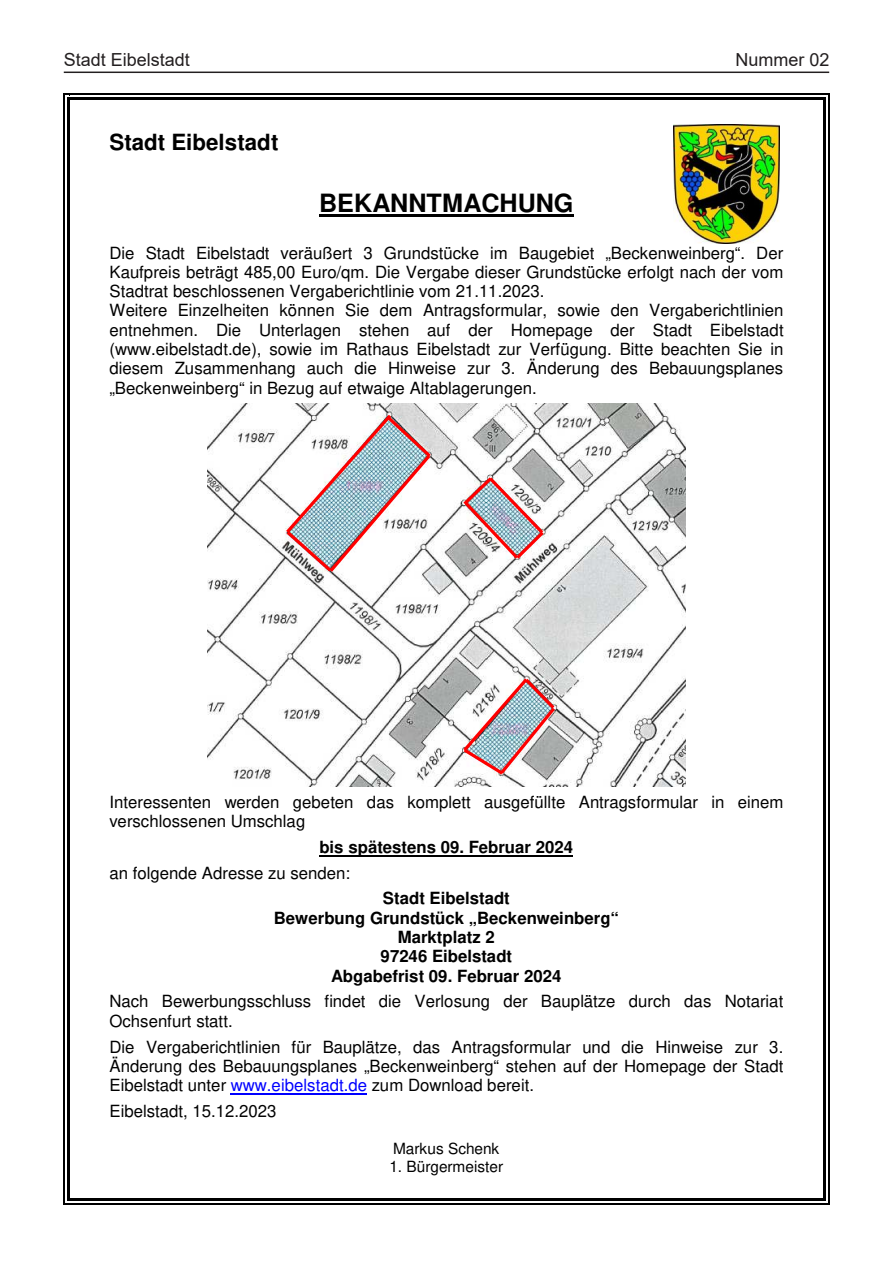
<style>
.page{position:relative;width:893px;height:1263px;background:#fff}
.page>*{position:absolute;margin:0;border:0;box-sizing:border-box;transform-origin:0 0}
.t1{font:700 25.2px "Helvetica";color:#000}
.t2{font:700 22.35px "Helvetica";color:#000}
.t3{font:18px "Arial";color:#231f20}
.t4{font:16.8px/19.4px "Helvetica";color:#000}
.t5{font:700 16.8px/19.4px "Helvetica";color:#000;text-align:center}
.t6{font:15.45px "Helvetica";color:#000}
.s1{color:#00f}
</style>
<div class="page">
<hr style="left:64px;top:72px;width:765px;height:1px;background:#231f20">
<img style="left:673px;top:125px;width:107px;height:119px">
<hr style="left:319px;top:214px;width:255px;height:3px;background:#000">
<img style="left:207px;top:404px;width:479px;height:382px">
<hr style="left:319px;top:855px;width:254px;height:2px;background:#000">
<hr style="left:231px;top:1093px;width:136px;height:1px;background:#00f">
<svg style="left:283px;top:411px;width:151px;height:164px"></svg>
<img style="left:460px;top:474px;width:87px;height:88px">
<img style="left:460px;top:675px;width:98px;height:102px">
<svg style="left:64px;top:94px;width:6px;height:6px"></svg>
<hr style="left:70px;top:94px;width:753px;height:2px;background:#000">
<hr style="left:70px;top:98px;width:753px;height:2px;background:#000">
<svg style="left:823px;top:94px;width:6px;height:6px"></svg>
<hr style="left:64px;top:100px;width:2px;height:1098px;background:#000">
<hr style="left:68px;top:100px;width:2px;height:1098px;background:#000">
<hr style="left:827px;top:100px;width:2px;height:1098px;background:#000">
<hr style="left:823px;top:100px;width:2px;height:1098px;background:#000">
<svg style="left:64px;top:1198px;width:6px;height:6px"></svg>
<hr style="left:70px;top:1202px;width:753px;height:2px;background:#000">
<hr style="left:70px;top:1198px;width:753px;height:2px;background:#000">
<svg style="left:823px;top:1198px;width:6px;height:6px"></svg>
<p class="t3" style="left:64px;top:48px;width:128px">Stadt Eibelstadt</p>
<p class="t3" style="left:735px;top:48px;width:96px">Nummer 02</p>
<h2 class="t2" style="left:109px;top:133px;width:171px">Stadt Eibelstadt</h2>
<h1 class="t1" style="left:319px;top:193px;width:256px">BEKANNTMACHUNG</h1>
<p class="t4" style="left:109px;top:243px;width:676px">Die Stadt Eibelstadt veräußert 3 Grundstücke im Baugebiet „Beckenweinberg“. Der Kaufpreis beträgt 485,00 Euro/qm. Die Vergabe dieser Grundstücke erfolgt nach der vom Stadtrat beschlossenen Vergaberichtlinie vom 21.11.2023.<br>Weitere Einzelheiten können Sie dem Antragsformular, sowie den Vergaberichtlinien entnehmen. Die Unterlagen stehen auf der Homepage der Stadt Eibelstadt (www.eibelstadt.de), sowie im Rathaus Eibelstadt zur Verfügung. Bitte beachten Sie in diesem Zusammenhang auch die Hinweise zur 3. Änderung des Bebauungsplanes „Beckenweinberg“ in Bezug auf etwaige Altablagerungen.</p>
<p class="t4" style="left:109px;top:792px;width:675px">Interessenten werden gebeten das komplett ausgefüllte Antragsformular in einem verschlossenen Umschlag</p>
<p class="t5" style="left:319px;top:839px;width:255px">bis spätestens 09. Februar 2024</p>
<p class="t4" style="left:109px;top:863px;width:242px">an folgende Adresse zu senden:</p>
<p class="t5" style="left:274px;top:890px;width:346px">Stadt Eibelstadt<br>Bewerbung Grundstück „Beckenweinberg“<br>Marktplatz 2<br>97246 Eibelstadt<br>Abgabefrist 09. Februar 2024</p>
<p class="t4" style="left:109px;top:992px;width:675px">Nach Bewerbungsschluss findet die Verlosung der Bauplätze durch das Notariat<br>Ochsenfurt statt.</p>
<p class="t4" style="left:109px;top:1037px;width:676px;text-align:justify">Die Vergaberichtlinien für Bauplätze, das Antragsformular und die Hinweise zur 3.<br>Änderung des Bebauungsplanes „Beckenweinberg“ stehen auf der Homepage der Stadt Eibelstadt unter <span class="s1">www.eibelstadt.de</span> zum Download bereit.</p>
<p class="t4" style="left:109px;top:1101px;width:169px">Eibelstadt, 15.12.2023</p>
<p class="t6" style="left:393px;top:1140px;width:108px">Markus Schenk</p>
<p class="t6" style="left:389px;top:1158px;width:115px">1. Bürgermeister</p>
</div>
